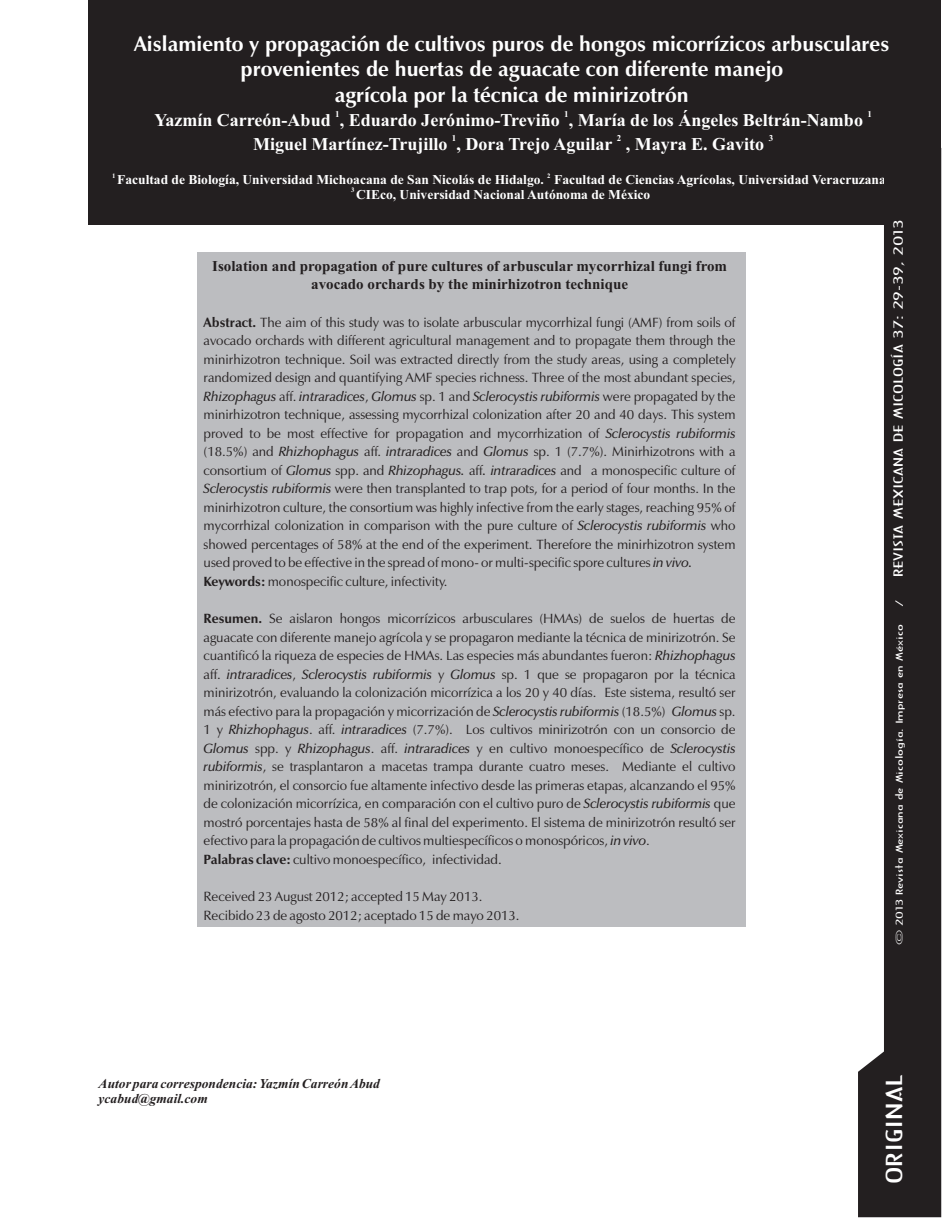
<style>
.page{position:relative;width:942px;height:1218px;background:#fff}
.page>*{position:absolute;margin:0;border:0;box-sizing:border-box;transform-origin:0 0}
.t1{font:700 21px/26px "Zapf Humanist 601 BT";color:#fff;text-align:center}
.t2{font:21px "Architecture Plain";color:#fff;scale:2 1}
.t3{font:700 18px "Times New Roman";color:#fff}
.t4{font:700 15px/18.5px "Times New Roman";color:#231f20;text-align:center}
.t5{font:13.5px/18.5px "Zapf Humanist 601 BT";color:#231f20}
.t6{font:700 13.5px "Times New Roman";color:#fff}
.t7{font:italic 700 13.5px/15px "Times New Roman";color:#231f20}
.t8{font:12px "Architecture Plain";color:#fff;scale:2 1}
.t9{font:9px "Architecture Plain";color:#fff;scale:2 1}
.t10{font:700 9px "Times New Roman";color:#fff}
.t11{font:700 6.75px "Times New Roman";color:#fff}
.s1{font-weight:700}
.s2{font-weight:600;font-style:italic}
</style>
<div class="page">
<div style="left:88px;top:1px;width:852px;height:224px;background:#231f20"></div>
<div style="left:197px;top:252px;width:548px;height:675px;background:#bcbdc0"></div>
<svg style="left:858px;top:225px;width:82px;height:992px;fill:#231f20"></svg>
<h1 class="t1" style="left:134px;top:32px;width:756px">Aislamiento y propagación de cultivos puros de hongos micorrízicos arbusculares provenientes de huertas de aguacate con diferente manejo<br>agrícola por la técnica de minirizotrón</h1>
<p class="t10" style="left:335px;top:111px;width:6px">1</p>
<p class="t10" style="left:564px;top:111px;width:6px">1</p>
<p class="t10" style="left:867px;top:111px;width:6px">1</p>
<h2 class="t3" style="left:154px;top:114px;width:709px">Yazmín Carreón-Abud , Eduardo Jerónimo-Treviño , María de los Ángeles Beltrán-Nambo</h2>
<p class="t10" style="left:451px;top:135px;width:6px">1</p>
<p class="t10" style="left:616px;top:135px;width:6px">2</p>
<p class="t10" style="left:768px;top:135px;width:6px">3</p>
<h2 class="t3" style="left:253px;top:138px;width:512px">Miguel Martínez-Trujillo , Dora Trejo Aguilar , Mayra E. Gavito</h2>
<p class="t11" style="left:112px;top:173px;width:5px">1</p>
<p class="t11" style="left:547px;top:173px;width:5px">2</p>
<p class="t6" style="left:117px;top:175px;width:773px">Facultad de Biología, Universidad Michoacana de San Nicolás de Hidalgo. Facultad de Ciencias Agrícolas, Universidad Veracruzana.</p>
<p class="t11" style="left:351px;top:187px;width:5px">3</p>
<p class="t6" style="left:356px;top:189px;width:296px">CIEco, Universidad Nacional Autónoma de México</p>
<p class="t4" style="left:212px;top:258px;width:516px">Isolation and propagation of pure cultures of arbuscular mycorrhizal fungi from avocado orchards by the minirhizotron technique</p>
<p class="t5" style="left:203px;top:314px;width:533px"><span class="s1">Abstract.</span> The aim of this study was to isolate arbuscular mycorrhizal fungi (AMF) from soils of avocado orchards with different agricultural management and to propagate them through the minirhizotron technique. Soil was extracted directly from the study areas, using a completely randomized design and quantifying AMF species richness. Three of the most abundant species, <span class="s2">Rhizophagus</span> aff. <span class="s2">intraradices</span>, <span class="s2">Glomus</span> sp. 1 and <span class="s2">Sclerocystis rubiformis</span> were propagated by the minirhizotron technique, assessing mycorrhizal colonization after 20 and 40 days. This system proved to be most effective for propagation and mycorrhization of <span class="s2">Sclerocystis rubiformis </span>(18.5%) and <span class="s2">Rhizhophagus</span> aff. <span class="s2">intraradices</span> and <span class="s2">Glomus</span> sp. 1 (7.7%). Minirhizotrons with a consortium of <span class="s2">Glomus</span> spp. and <span class="s2">Rhizophagus.</span> aff<span class="s2">. intraradices</span> and a monospecific culture of <span class="s2">Sclerocystis rubiformis</span> were then transplanted to trap pots, for a period of four months. In the minirhizotron culture, the consortium was highly infective from the early stages, reaching 95% of mycorrhizal colonization in comparison with the pure culture of <span class="s2">Sclerocystis rubiformis</span> who showed percentages of 58% at the end of the experiment. Therefore the minirhizotron system used proved to be effective in the spread of mono- or multi-specific spore cultures <span class="s2">in vivo.<br></span><span class="s1">Keywords:</span> monospecific culture, infectivity.</p>
<p class="t5" style="left:203px;top:610px;width:533px"><span class="s1">Resumen.</span> Se aislaron hongos micorrízicos arbusculares (HMAs) de suelos de huertas de aguacate con diferente manejo agrícola y se propagaron mediante la técnica de minirizotrón. Se cuantificó la riqueza de especies de HMAs. Las especies más abundantes fueron: <span class="s2">Rhizhophagus </span>aff. <span class="s2">intraradices</span>, <span class="s2">Sclerocystis rubiformis</span> y <span class="s2">Glomus</span> sp. 1 que se propagaron por la técnica minirizotrón, evaluando la colonización micorrízica a los 20 y 40 días. Este sistema, resultó ser más efectivo para la propagación y micorrización de <span class="s2">Sclerocystis rubiformis</span> (18.5%) <span class="s2">Glomus</span> sp.<br>1 y <span class="s2">Rhizhophagus</span>. aff. <span class="s2">intraradices</span> (7.7%). Los cultivos minirizotrón con un consorcio de <span class="s2">Glomus</span> spp. y <span class="s2">Rhizophagus</span>. aff. <span class="s2">intraradices</span> y en cultivo monoespecífico de <span class="s2">Sclerocystis rubiformis</span>, se trasplantaron a macetas trampa durante cuatro meses. Mediante el cultivo minirizotrón, el consorcio fue altamente infectivo desde las primeras etapas, alcanzando el 95% de colonización micorrízica, en comparación con el cultivo puro de <span class="s2">Sclerocystis rubiformis</span> que mostró porcentajes hasta de 58% al final del experimento. El sistema de minirizotrón resultó ser efectivo para la propagación de cultivos multiespecíficos o monospóricos, <span class="s2">in vivo</span>.<br><span class="s1">Palabras clave:</span> cultivo monoespecífico, infectividad.</p>
<p class="t5" style="left:203px;top:888px;width:317px">Received 23 August 2012; accepted 15 May 2013.<br>Recibido 23 de agosto 2012; aceptado 15 de mayo 2013.</p>
<p class="t7" style="left:99px;top:1077px;width:283px">Autor para correspondencia: Yazmín Carreón Abud ycabud@gmail.com</p>
<p class="t8" style="left:892px;top:577px;width:180px;rotate:-90deg">REVISTA MEXICANA DE MICOLOGÍA 37: 29-39, 2013</p>
<p class="t9" style="left:894px;top:607px;width:5px;rotate:-90deg">/</p>
<p class="t9" style="left:894px;top:945px;width:162px;rotate:-90deg">© 2013 Revista Mexicana de Micología. Impresa en México</p>
<h1 class="t2" style="left:884px;top:1184px;width:56px;rotate:-90deg">ORIGINAL</h1>
</div>
